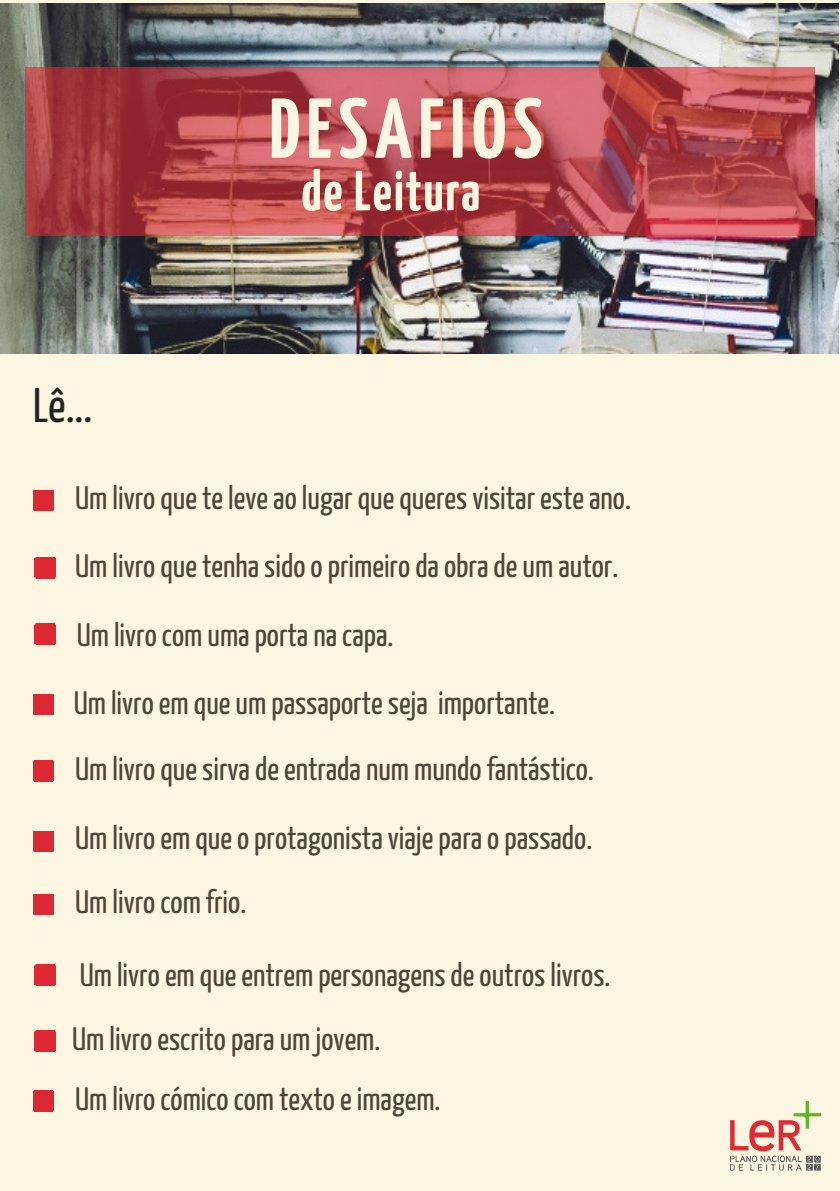
<style>
.page{position:relative;width:840px;height:1191px;background:#fff}
.page>*{position:absolute;margin:0;border:0;box-sizing:border-box;transform-origin:0 0}
.t1{font:700 84.6px "Yanone Kaffeesatz";letter-spacing:.08em;color:#fbf6e1}
.t2{font:700 56.4px "Yanone Kaffeesatz";letter-spacing:.03em;color:#fbf6e1}
.t3{font:48.4px "Yanone Kaffeesatz";color:#222}
.t4{font:32.2px/67.6px "Yanone Kaffeesatz";color:#4a4738}
</style>
<div class="page">
<div style="left:0;top:0;width:839px;height:1191px;background:#fbf6e1"></div>
<img style="left:730px;top:1101px;width:90px;height:69px">
<img style="left:0;top:3px;width:838px;height:350px">
<svg style="left:26px;top:68px;width:788px;height:168px;background:#b4484e"></svg>
<svg style="left:33px;top:490px;width:21px;height:21px"></svg>
<svg style="left:35px;top:557px;width:21px;height:21px"></svg>
<svg style="left:35px;top:623px;width:21px;height:21px"></svg>
<svg style="left:33px;top:694px;width:21px;height:21px"></svg>
<svg style="left:33px;top:760px;width:21px;height:21px"></svg>
<svg style="left:33px;top:831px;width:21px;height:20px"></svg>
<svg style="left:33px;top:894px;width:21px;height:21px"></svg>
<svg style="left:35px;top:964px;width:21px;height:21px"></svg>
<svg style="left:35px;top:1030px;width:21px;height:21px"></svg>
<svg style="left:33px;top:1090px;width:21px;height:21px"></svg>
<h1 class="t1" style="left:269px;top:77px;width:274px">DESAFIOS</h1>
<h3 class="t3" style="left:33px;top:376px;width:61px">Lê...</h3>
<h2 class="t2" style="left:301px;top:156px;width:180px">de Leitura</h2>
<p class="t4" style="left:74px;top:463px;width:558px">Um livro que te leve ao lugar que queres visitar este ano.<br>Um livro que tenha sido o primeiro da obra de um autor.<br>Um livro com uma porta na capa.<br>Um livro em que um passaporte seja importante.<br>Um livro que sirva de entrada num mundo fantástico.</p>
<p class="t4" style="left:75px;top:804px;width:518px;line-height:64.6px">Um livro em que o protagonista viaje para o passado.<br>Um livro com frio.</p>
<p class="t4" style="left:72px;top:941px;width:539px;line-height:64.6px">Um livro em que entrem personagens de outros livros.<br>Um livro escrito para um jovem.</p>
<p class="t4" style="left:75px;top:1064px;width:366px">Um livro cómico com texto e imagem.</p>
</div>
